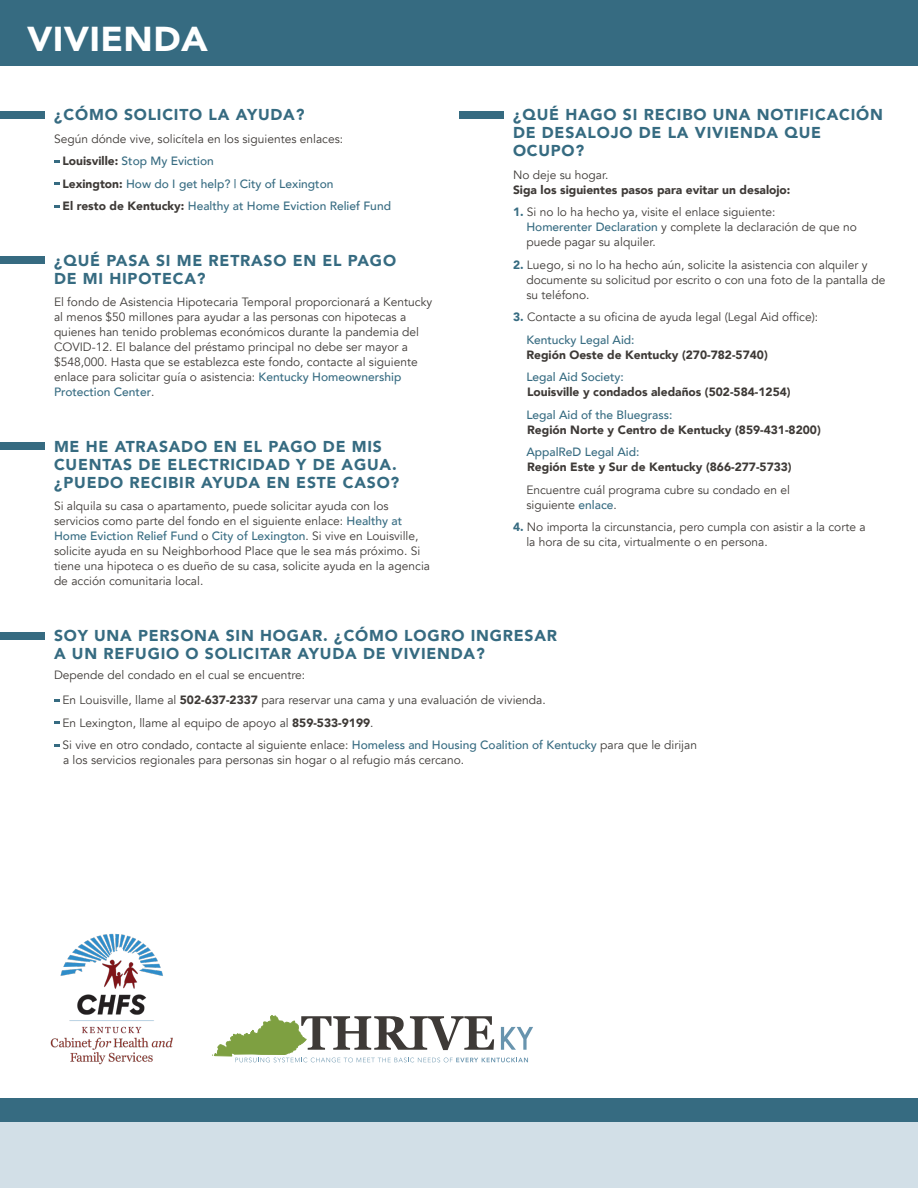
<style>
.page{position:relative;width:918px;height:1188px;background:#fff}
.page>*{position:absolute;margin:0;border:0;box-sizing:border-box;transform-origin:0 0}
.t1{font:900 34.5px "Avenir";letter-spacing:.01em;color:#fff;scale:1.04 1}
.t2{font:900 15.75px/18px "Avenir";letter-spacing:.05em;color:#366b81}
.t3{font:12px/15px "Avenir";color:#3e3a37}
.t4{font:500 12px/22.5px "Avenir";color:#366b81}
.t5{font:900 12px "Avenir";color:#3e3a37}
.s1{font-weight:400;color:#3e3a37}
.s2{font-weight:900;color:#3e3a37}
.s3{font-weight:500;color:#366b81}
.s4{font-weight:900;color:#366b81}
.s5{font-weight:900}
</style>
<div class="page">
<div style="left:0;top:0;width:918px;height:65px;background:#366b81"></div>
<div style="left:0;top:111px;width:44px;height:8px;background:#366b81"></div>
<div style="left:0;top:632px;width:44px;height:7px;background:#366b81"></div>
<div style="left:0;top:257px;width:44px;height:7px;background:#366b81"></div>
<div style="left:0;top:443px;width:44px;height:7px;background:#366b81"></div>
<div style="left:459px;top:111px;width:44px;height:8px;background:#366b81"></div>
<div style="left:0;top:1098px;width:918px;height:90px;background:#d2dfe7"></div>
<div style="left:0;top:1098px;width:918px;height:23px;background:#366b81"></div>
<svg style="left:212px;top:1015px;width:321px;height:47px"></svg>
<img style="left:50px;top:933px;width:123px;height:132px">
<h1 class="t1" style="left:27px;top:10px;width:175px">VIVIENDA</h1>
<h2 class="t2" style="left:54px;top:106px;width:252px">¿CÓMO SOLICITO LA AYUDA?</h2>
<p class="t4" style="left:63px;top:127px;width:330px;text-indent:-9px"><span class="s1">Según dónde vive, solicítela en los siguientes enlaces:<br></span><span class="s2">Louisville:</span> Stop My Eviction<br><span class="s2">Lexington:</span> How do I get help? | City of Lexington<br><span class="s2">El resto de Kentucky:</span> Healthy at Home Eviction Relief Fund</p>
<h2 class="t2" style="left:54px;top:251px;width:344px">¿QUÉ PASA SI ME RETRASO EN EL PAGO<br>DE MI HIPOTECA?</h2>
<p class="t3" style="left:54px;top:295px;width:380px">El fondo de Asistencia Hipotecaria Temporal proporcionará a Kentucky al menos $50 millones para ayudar a las personas con hipotecas a quienes han tenido problemas económicos durante la pandemia del COVID-12. El balance del préstamo principal no debe ser mayor a $548,000. Hasta que se establezca este fondo, contacte al siguiente enlace para solicitar guía o asistencia: <span class="s3">Kentucky Homeownership Protection Center</span>.</p>
<h2 class="t2" style="left:54px;top:437px;width:347px">ME HE ATRASADO EN EL PAGO DE MIS<br>CUENTAS DE ELECTRICIDAD Y DE AGUA. ¿PUEDO RECIBIR AYUDA EN ESTE CASO?</h2>
<p class="t3" style="left:54px;top:499px;width:378px">Si alquila su casa o apartamento, puede solicitar ayuda con los servicios como parte del fondo en el siguiente enlace: <span class="s3">Healthy at Home Eviction Relief Fund</span> o <span class="s3">City of Lexington</span>. Si vive en Louisville, solicite ayuda en su Neighborhood Place que le sea más próximo. Si tiene una hipoteca o es dueño de su casa, solicite ayuda en la agencia de acción comunitaria local.</p>
<h2 class="t2" style="left:513px;top:106px;width:371px">¿QUÉ HAGO SI RECIBO UNA NOTIFICACIÓN<br>DE DESALOJO DE LA VIVIENDA QUE<br>OCUPO?</h2>
<p class="t3" style="left:513px;top:168px;width:97px">No deje su hogar.</p>
<p class="t5" style="left:513px;top:179px;width:279px">Siga los siguientes pasos para evitar un desalojo:</p>
<p class="t3" style="left:526px;top:205px;width:332px;text-indent:-13px"><span class="s4">1.</span> Si no lo ha hecho ya, visite el enlace siguiente:<br><span class="s3">Homerenter Declaration</span> y complete la declaración de que no puede pagar su alquiler.</p>
<p class="t3" style="left:526px;top:258px;width:361px;text-indent:-13px"><span class="s4">2.</span> Luego, si no lo ha hecho aún, solicite la asistencia con alquiler y documente su solicitud por escrito o con una foto de la pantalla de su teléfono.</p>
<p class="t3" style="left:526px;top:306px;width:293px;line-height:22.5px;text-indent:-13px"><span class="s4">3.</span> Contacte a su oficina de ayuda legal (Legal Aid office):<br><span class="s3">Kentucky Legal Aid:</span></p>
<p class="t5" style="left:526px;top:344px;width:243px">Región Oeste de Kentucky (270-782-5740)</p>
<p class="t4" style="left:526px;top:365px;width:99px">Legal Aid Society:</p>
<p class="t5" style="left:527px;top:382px;width:265px">Louisville y condados aledaños (502-584-1254)</p>
<p class="t4" style="left:526px;top:403px;width:148px">Legal Aid of the Bluegrass:</p>
<p class="t5" style="left:527px;top:419px;width:295px">Región Norte y Centro de Kentucky (859-431-8200)</p>
<p class="t4" style="left:526px;top:440px;width:115px">AppalReD Legal Aid:</p>
<p class="t5" style="left:527px;top:457px;width:266px">Región Este y Sur de Kentucky (866-277-5733)</p>
<p class="t3" style="left:526px;top:483px;width:265px">Encuentre cuál programa cubre su condado en el siguiente <span class="s3">enlace</span>.</p>
<p class="t3" style="left:526px;top:520px;width:341px;text-indent:-13px"><span class="s4">4.</span> No importa la circunstancia, pero cumpla con asistir a la corte a la hora de su cita, virtualmente o en persona.</p>
<h2 class="t2" style="left:54px;top:626px;width:505px">SOY UNA PERSONA SIN HOGAR. ¿CÓMO LOGRO INGRESAR<br>A UN REFUGIO O SOLICITAR AYUDA DE VIVIENDA?</h2>
<p class="t3" style="left:63px;top:662px;width:485px;line-height:25.5px;text-indent:-9px">Depende del condado en el cual se encuentre:<br>En Louisville, llame al <span class="s5">502-637-2337</span> para reservar una cama y una evaluación de vivienda.</p>
<p class="t3" style="left:63px;top:712px;width:636px;line-height:22.5px">En Lexington, llame al equipo de apoyo al <span class="s5">859-533-9199</span>.<br>Si vive en otro condado, contacte al siguiente enlace: <span class="s3">Homeless and Housing Coalition of Kentucky</span> para que le dirijan</p>
<p class="t3" style="left:63px;top:753px;width:403px">a los servicios regionales para personas sin hogar o al refugio más cercano.</p>
</div>
